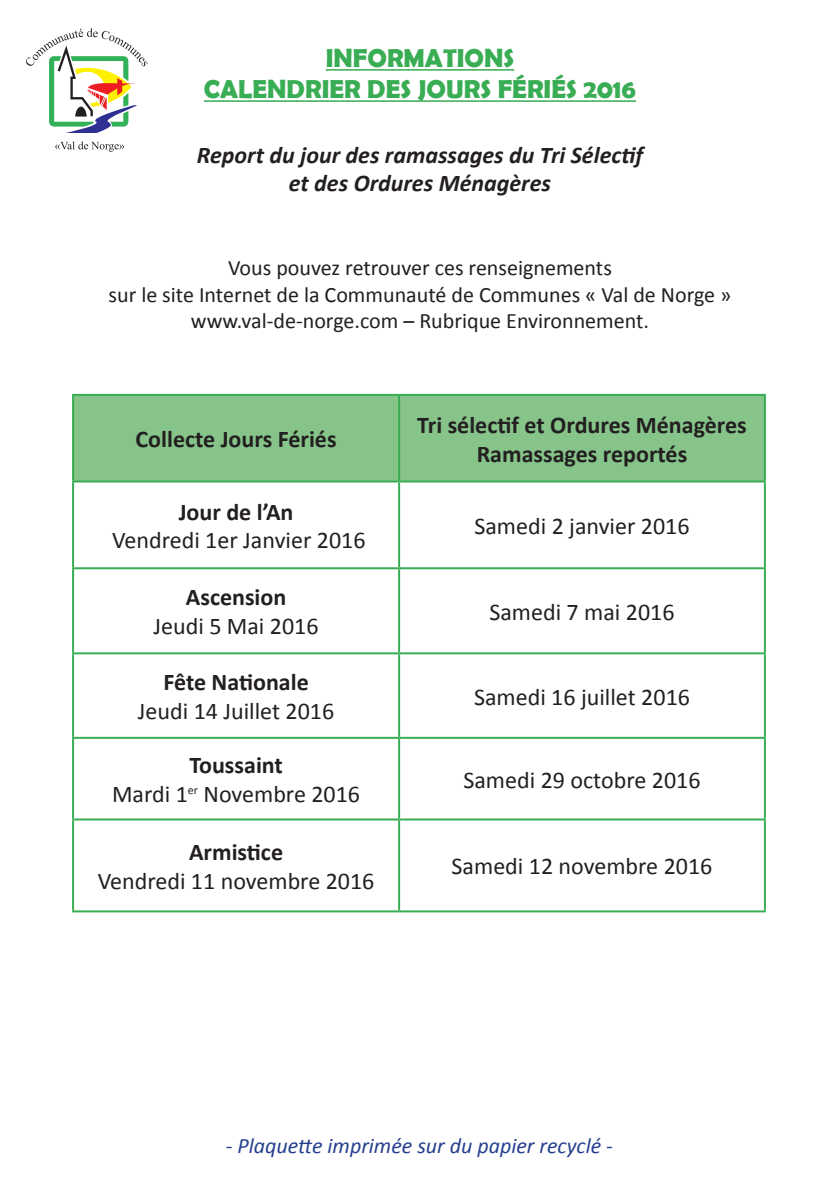
<style>
.page{position:relative;width:840px;height:1191px;background:#fff}
.page>*{position:absolute;margin:0;border:0;box-sizing:border-box;transform-origin:0 0}
.t1{font:700 26px/31.2px "Berlin Sans FB Demi";color:#39ad54;text-align:center}
.t2{font:24px/28.8px "Calibri";color:#231f20;text-align:center}
.t3{font:700 24px/28.8px "Calibri";color:#231f20;text-align:center}
.t4{font:italic 700 24px/28.8px "Calibri";color:#231f20;text-align:center}
.t5{font:22px/26.4px "Calibri";color:#231f20;text-align:center}
.t6{font:italic 22px "Calibri";color:#253f8e}
.s1{font-weight:700}
</style>
<div class="page">
<hr style="left:325px;top:69px;width:189px;height:2px;background:#39ad54">
<hr style="left:204px;top:100px;width:431px;height:2px;background:#39ad54">
<div style="left:74px;top:396px;width:689px;height:84px;background:#86c48a"></div>
<hr style="left:72px;top:394px;width:327px;height:2px;background:#39ad54">
<hr style="left:72px;top:396px;width:2px;height:84px;background:#39ad54">
<hr style="left:399px;top:394px;width:366px;height:2px;background:#39ad54">
<hr style="left:398px;top:396px;width:2px;height:84px;background:#39ad54">
<hr style="left:763px;top:396px;width:2px;height:84px;background:#39ad54">
<hr style="left:72px;top:480px;width:327px;height:2px;background:#39ad54">
<hr style="left:72px;top:482px;width:2px;height:85px;background:#39ad54">
<hr style="left:399px;top:480px;width:366px;height:2px;background:#39ad54">
<hr style="left:398px;top:482px;width:2px;height:85px;background:#39ad54">
<hr style="left:763px;top:482px;width:2px;height:85px;background:#39ad54">
<hr style="left:72px;top:567px;width:327px;height:2px;background:#39ad54">
<hr style="left:72px;top:569px;width:2px;height:83px;background:#39ad54">
<hr style="left:399px;top:567px;width:366px;height:2px;background:#39ad54">
<hr style="left:398px;top:569px;width:2px;height:83px;background:#39ad54">
<hr style="left:763px;top:569px;width:2px;height:83px;background:#39ad54">
<hr style="left:72px;top:652px;width:327px;height:2px;background:#39ad54">
<hr style="left:72px;top:654px;width:2px;height:83px;background:#39ad54">
<hr style="left:399px;top:652px;width:366px;height:2px;background:#39ad54">
<hr style="left:398px;top:654px;width:2px;height:83px;background:#39ad54">
<hr style="left:763px;top:654px;width:2px;height:83px;background:#39ad54">
<hr style="left:72px;top:737px;width:327px;height:2px;background:#39ad54">
<hr style="left:72px;top:739px;width:2px;height:79px;background:#39ad54">
<hr style="left:399px;top:737px;width:366px;height:2px;background:#39ad54">
<hr style="left:398px;top:739px;width:2px;height:79px;background:#39ad54">
<hr style="left:763px;top:739px;width:2px;height:79px;background:#39ad54">
<hr style="left:72px;top:818px;width:327px;height:2px;background:#39ad54">
<hr style="left:72px;top:820px;width:2px;height:90px;background:#39ad54">
<hr style="left:399px;top:818px;width:366px;height:2px;background:#39ad54">
<hr style="left:398px;top:820px;width:2px;height:90px;background:#39ad54">
<hr style="left:763px;top:820px;width:2px;height:90px;background:#39ad54">
<hr style="left:72px;top:910px;width:327px;height:2px;background:#39ad54">
<hr style="left:399px;top:910px;width:366px;height:2px;background:#39ad54">
<svg style="left:55px;top:141px;width:69px;height:11px"></svg>
<svg style="left:26px;top:28px;width:122px;height:105px"></svg>
<p class="t1" style="left:204px;top:42px;width:433px">INFORMATIONS<br>CALENDRIER DES JOURS FÉRIÉS 2016</p>
<p class="t4" style="left:197px;top:140px;width:447px">Report du jour des ramassages du Tri Sélectif et des Ordures Ménagères</p>
<p class="t5" style="left:108px;top:255px;width:624px">Vous pouvez retrouver ces renseignements<br>sur le site Internet de la Communauté de Communes « Val de Norge » www.val-de-norge.com – Rubrique Environnement.</p>
<p class="t3" style="left:135px;top:425px;width:202px">Collecte Jours Fériés</p>
<p class="t3" style="left:178px;top:497px;width:116px">Jour de l’An</p>
<p class="t2" style="left:112px;top:526px;width:255px">Vendredi 1er Janvier 2016</p>
<p class="t3" style="left:186px;top:583px;width:102px">Ascension</p>
<p class="t2" style="left:153px;top:612px;width:166px">Jeudi 5 Mai 2016</p>
<p class="t3" style="left:163px;top:668px;width:147px">Fête Nationale</p>
<p class="t2" style="left:138px;top:696px;width:198px">Jeudi 14 Juillet 2016</p>
<p class="t2" style="left:112px;top:751px;width:249px"><span class="s1">Toussaint<br></span>Mardi 1<sup>er</sup> Novembre 2016</p>
<p class="t3" style="left:189px;top:837px;width:95px">Armistice</p>
<p class="t2" style="left:98px;top:866px;width:278px">Vendredi 11 novembre 2016</p>
<p class="t3" style="left:417px;top:410px;width:331px">Tri sélectif et Ordures Ménagères<br>Ramassages reportés</p>
<p class="t2" style="left:474px;top:511px;width:216px">Samedi 2 janvier 2016</p>
<p class="t2" style="left:489px;top:597px;width:187px">Samedi 7 mai 2016</p>
<p class="t2" style="left:474px;top:682px;width:217px">Samedi 16 juillet 2016</p>
<p class="t2" style="left:463px;top:765px;width:238px">Samedi 29 octobre 2016</p>
<p class="t2" style="left:451px;top:852px;width:262px">Samedi 12 novembre 2016</p>
<p class="t6" style="left:226px;top:1131px;width:388px">- Plaquette imprimée sur du papier recyclé -</p>
</div>
